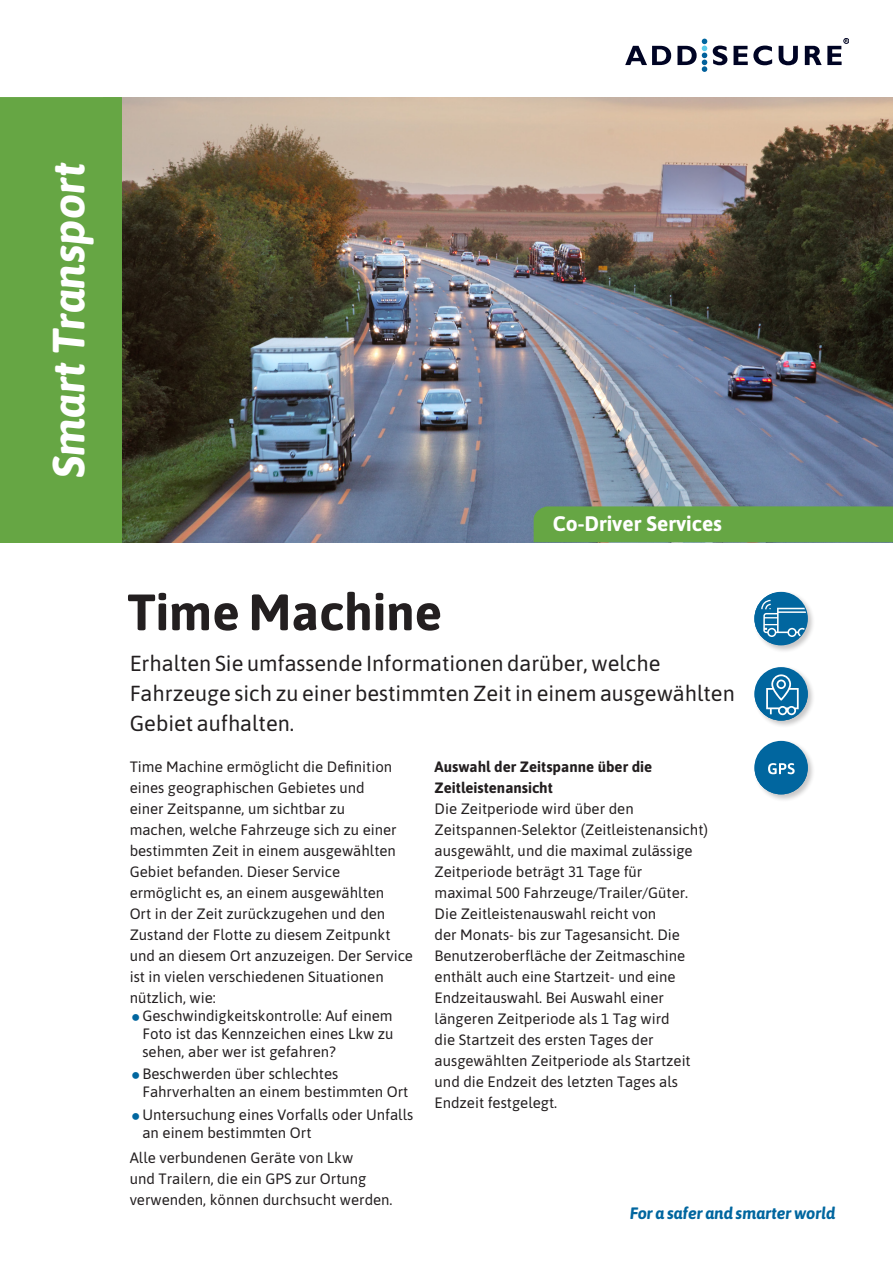
<style>
.page{position:relative;width:893px;height:1263px;background:#fff}
.page>*{position:absolute;margin:0;border:0;box-sizing:border-box;transform-origin:0 0}
.Headline2_AsapBd34_3{font:700 51px "Asap";color:#231f20}
.Category_AsapBoldIta{font:italic 700 45px "Asap";color:#fff}
.Preamble_Asap15_20{font:21.75px/30px "Asap";color:#231f20}
.t1{font:700 21px "Asap";color:#fff}
.t2{font:italic 700 16.5px "Asap";color:#01669f}
.t3{font:15px/21px "Asap";color:#231f20}
.t4{font:700 15px/21px "Asap";color:#231f20}
</style>
<div class="page">
<svg style="left:625px;top:38px;width:224px;height:34px"></svg>
<img style="left:122px;top:98px;width:771px;height:444px">
<div style="left:0;top:97px;width:122px;height:446px;background:#66a644"></div>
<div style="left:534px;top:506px;width:359px;height:36px;background:#66a644"></div>
<div style="left:753px;top:665px;width:62px;height:63px;background:#231f20;opacity:.25"></div>
<div style="left:754px;top:668px;width:54px;height:53px;background:#01669f;border-radius:50%"></div>
<svg style="left:766px;top:674px;width:33px;height:41px"></svg>
<div style="left:753px;top:739px;width:62px;height:63px;background:#231f20;opacity:.25"></div>
<div style="left:754px;top:742px;width:54px;height:52px;background:#01669f;border-radius:50%"></div>
<svg style="left:768px;top:763px;width:27px;height:11px"></svg>
<div style="left:753px;top:590px;width:62px;height:63px;background:#231f20;opacity:.25"></div>
<div style="left:754px;top:592px;width:53px;height:53px;background:#01669f;border-radius:50%"></div>
<svg style="left:761px;top:600px;width:45px;height:37px"></svg>
<p class="Category_AsapBoldIta" style="left:38px;top:478px;width:318px;rotate:-90deg">Smart Transport</p>
<p class="Headline2_AsapBd34_3" style="left:128px;top:576px;width:316px">Time Machine</p>
<p class="t1" style="left:553px;top:509px;width:171px">Co-Driver Services</p>
<p class="Preamble_Asap15_20" style="left:130px;top:647px;width:607px">Erhalten Sie umfassende Informationen darüber, welche<br>Fahrzeuge sich zu einer bestimmten Zeit in einem ausgewählten<br>Gebiet aufhalten.</p>
<p class="t3" style="left:130px;top:755px;width:285px">Time Machine ermöglicht die Definition eines geographischen Gebietes und<br>einer Zeitspanne, um sichtbar zu<br>machen, welche Fahrzeuge sich zu einer bestimmten Zeit in einem ausgewählten Gebiet befanden. Dieser Service ermöglicht es, an einem ausgewählten<br>Ort in der Zeit zurückzugehen und den Zustand der Flotte zu diesem Zeitpunkt und an diesem Ort anzuzeigen. Der Service ist in vielen verschiedenen Situationen nützlich, wie:</p>
<p class="t3" style="left:142px;top:1006px;width:253px;line-height:18px;text-align:justify">Geschwindigkeitskontrolle: Auf einem Foto ist das Kennzeichen eines Lkw zu sehen, aber wer ist gefahren?</p>
<p class="t3" style="left:142px;top:1064px;width:267px;line-height:18px">Beschwerden über schlechtes<br>Fahrverhalten an einem bestimmten Ort</p>
<p class="t3" style="left:142px;top:1104px;width:272px;line-height:18px">Untersuchung eines Vorfalls oder Unfalls an einem bestimmten Ort</p>
<p class="t3" style="left:130px;top:1146px;width:264px">Alle verbundenen Geräte von Lkw<br>und Trailern, die ein GPS zur Ortung verwenden, können durchsucht werden.</p>
<p class="t4" style="left:435px;top:755px;width:219px">Auswahl der Zeitspanne über die<br>Zeitleistenansicht</p>
<p class="t3" style="left:435px;top:797px;width:275px">Die Zeitperiode wird über den Zeitspannen-Selektor (Zeitleistenansicht) ausgewählt, und die maximal zulässige Zeitperiode beträgt 31 Tage für<br>maximal 500 Fahrzeuge/Trailer/Güter.<br>Die Zeitleistenauswahl reicht von<br>der Monats- bis zur Tagesansicht. Die Benutzeroberfläche der Zeitmaschine enthält auch eine Startzeit- und eine Endzeitauswahl. Bei Auswahl einer längeren Zeitperiode als 1 Tag wird<br>die Startzeit des ersten Tages der ausgewählten Zeitperiode als Startzeit und die Endzeit des letzten Tages als Endzeit festgelegt.</p>
<p class="t2" style="left:630px;top:1202px;width:207px">For a safer and smarter world</p>
</div>
